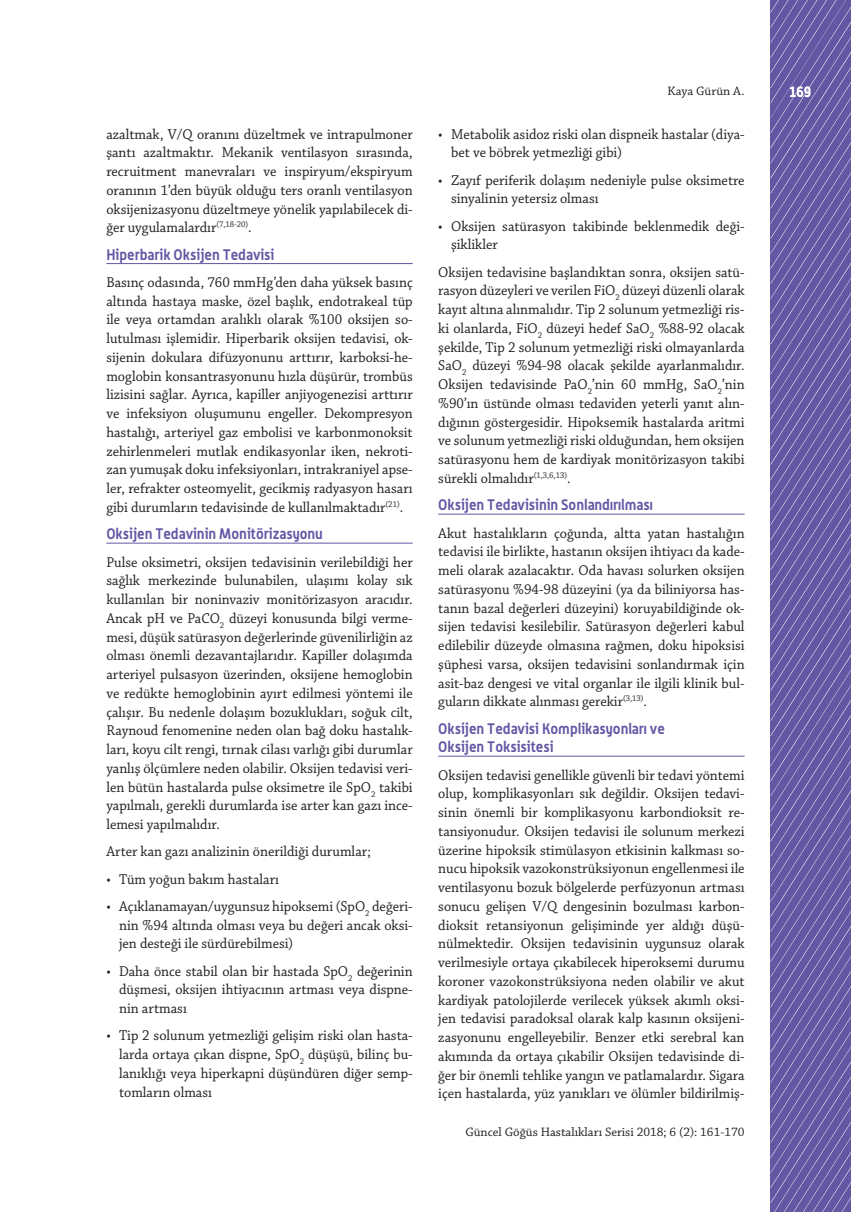
<style>
.page{position:relative;width:851px;height:1212px;background:#fff}
.page>*{position:absolute;margin:0;border:0;box-sizing:border-box;transform-origin:0 0}
.t1{font:15px/18.8px "Chaparral Pro";color:#231f20;text-align:justify;scale:.95 1}
.t2{font:700 15px/18.8px "Alwyn OT";color:#6357a4;scale:.95 1}
.t3{font:700 15px "Alwyn OT";color:#fff;scale:.85 1}
.t4{font:12.9px "Chaparral Pro";color:#231f20}
</style>
<div class="page">
<svg style="left:770px;top:0;width:80px;height:1212px;background:#6b60a8"></svg>
<hr style="left:106px;top:263px;width:306px;height:1px;background:#6357a4">
<hr style="left:106px;top:543px;width:306px;height:1px;background:#6357a4">
<hr style="left:438px;top:514px;width:306px;height:1px;background:#6357a4">
<hr style="left:438px;top:756px;width:306px;height:1px;background:#6357a4">
<p class="t1" style="left:106px;top:125px;width:324px">azaltmak, V/Q oranını düzeltmek ve intrapulmoner şantı azaltmaktır. Mekanik ventilasyon sırasında, recruitment manevraları ve inspiryum/ekspiryum oranının 1’den büyük olduğu ters oranlı ventilasyon oksijenizasyonu düzeltmeye yönelik yapılabilecek di&shy;ğer uygulamalardır<sup>(7,18-20)</sup>.</p>
<p class="t2" style="left:106px;top:245px;width:178px">Hiperbarik Oksijen Tedavisi</p>
<p class="t1" style="left:106px;top:273px;width:324px">Basınç odasında, 760 mmHg’den daha yüksek basınç altında hastaya maske, özel başlık, endotrakeal tüp ile veya ortamdan aralıklı olarak %100 oksijen so&shy;lutulması işlemidir. Hiperbarik oksijen tedavisi, ok&shy;sijenin dokulara difüzyonunu arttırır, karboksi-he&shy;moglobin konsantrasyonunu hızla düşürür, trombüs lizisini sağlar. Ayrıca, kapiller anjiyogenezisi arttırır ve infeksiyon oluşumunu engeller. Dekompresyon hastalığı, arteriyel gaz embolisi ve karbonmonoksit zehirlenmeleri mutlak endikasyonlar iken, nekroti&shy;zan yumuşak doku infeksiyonları, intrakraniyel apse&shy;ler, refrakter osteomyelit, gecikmiş radyasyon hasarı gibi durumların tedavisinde de kullanılmaktadır<sup>(21)</sup>.</p>
<p class="t2" style="left:106px;top:524px;width:229px">Oksijen Tedavinin Monitörizasyonu</p>
<p class="t1" style="left:106px;top:553px;width:324px">Pulse oksimetri, oksijen tedavisinin verilebildiği her sağlık merkezinde bulunabilen, ulaşımı kolay sık kullanılan bir noninvaziv monitörizasyon aracıdır.<br>Ancak pH ve PaCO<sub>2</sub> düzeyi konusunda bilgi verme&shy;mesi, düşük satürasyon değerlerinde güvenilirliğin az olması önemli dezavantajlarıdır. Kapiller dolaşımda arteriyel pulsasyon üzerinden, oksijene hemoglobin ve redükte hemoglobinin ayırt edilmesi yöntemi ile çalışır. Bu nedenle dolaşım bozuklukları, soğuk cilt, Raynoud fenomenine neden olan bağ doku hastalık&shy;ları, koyu cilt rengi, tırnak cilası varlığı gibi durumlar yanlış ölçümlere neden olabilir. Oksijen tedavisi veri&shy;len bütün hastalarda pulse oksimetre ile SpO<sub>2</sub> takibi yapılmalı, gerekli durumlarda ise arter kan gazı ince&shy;lemesi yapılmalıdır.</p>
<p class="t1" style="left:106px;top:843px;width:280px">Arter kan gazı analizinin önerildiği durumlar;</p>
<p class="t1" style="left:106px;top:870px;width:183px">• Tüm yoğun bakım hastaları</p>
<p class="t1" style="left:119px;top:897px;width:310px;text-indent:-13px">• Açıklanamayan/uygunsuz hipoksemi (SpO<sub>2</sub> değeri&shy;nin %94 altında olması veya bu değeri ancak oksi&shy;jen desteği ile sürdürebilmesi)</p>
<p class="t1" style="left:119px;top:962px;width:310px;text-indent:-13px">• Daha önce stabil olan bir hastada SpO<sub>2</sub> değerinin düşmesi, oksijen ihtiyacının artması veya dispne&shy;nin artması</p>
<p class="t1" style="left:119px;top:1027px;width:310px;text-indent:-13px">• Tip 2 solunum yetmezliği gelişim riski olan hasta&shy;larda ortaya çıkan dispne, SpO<sub>2</sub> düşüşü, bilinç bu&shy;lanıklığı veya hiperkapni düşündüren diğer semp&shy;tomların olması</p>
<p class="t4" style="left:667px;top:83px;width:79px">Kaya Gürün A.</p>
<p class="t3" style="left:788px;top:82px;width:28px">169</p>
<p class="t1" style="left:451px;top:125px;width:310px;text-indent:-13px">• Metabolik asidoz riski olan dispneik hastalar (diya&shy;bet ve böbrek yetmezliği gibi)</p>
<p class="t1" style="left:451px;top:171px;width:310px;text-indent:-13px">• Zayıf periferik dolaşım nedeniyle pulse oksimetre sinyalinin yetersiz olması</p>
<p class="t1" style="left:451px;top:217px;width:310px;text-indent:-13px">• Oksijen satürasyon takibinde beklenmedik deği&shy;şiklikler</p>
<p class="t1" style="left:438px;top:263px;width:324px">Oksijen tedavisine başlandıktan sonra, oksijen satü&shy;rasyon düzeyleri ve verilen FiO<sub>2</sub> düzeyi düzenli olarak kayıt altına alınmalıdır. Tip 2 solunum yetmezliği ris&shy;ki olanlarda, FiO<sub>2</sub> düzeyi hedef SaO<sub>2</sub> %88-92 olacak şekilde, Tip 2 solunum yetmezliği riski olmayanlarda SaO<sub>2</sub> düzeyi %94-98 olacak şekilde ayarlanmalıdır.<br>Oksijen tedavisinde PaO<sub>2</sub>’nin 60 mmHg, SaO<sub>2</sub>’nin %90’ın üstünde olması tedaviden yeterli yanıt alın&shy;dığının göstergesidir. Hipoksemik hastalarda aritmi ve solunum yetmezliği riski olduğundan, hem oksijen satürasyonu hem de kardiyak monitörizasyon takibi sürekli olmalıdır<sup>(1,3,6,13)</sup>.</p>
<p class="t2" style="left:438px;top:495px;width:227px">Oksijen Tedavisinin Sonlandırılması</p>
<p class="t1" style="left:438px;top:524px;width:324px">Akut hastalıkların çoğunda, altta yatan hastalığın tedavisi ile birlikte, hastanın oksijen ihtiyacı da kade&shy;meli olarak azalacaktır. Oda havası solurken oksijen satürasyonu %94-98 düzeyini (ya da biliniyorsa has&shy;tanın bazal değerleri düzeyini) koruyabildiğinde ok&shy;sijen tedavisi kesilebilir. Satürasyon değerleri kabul edilebilir düzeyde olmasına rağmen, doku hipoksisi şüphesi varsa, oksijen tedavisini sonlandırmak için asit-baz dengesi ve vital organlar ile ilgili klinik bul&shy;guların dikkate alınması gerekir<sup>(3,13)</sup>.</p>
<p class="t2" style="left:438px;top:718px;width:240px">Oksijen Tedavisi Komplikasyonları ve<br>Oksijen Toksisitesi</p>
<p class="t1" style="left:438px;top:766px;width:324px">Oksijen tedavisi genellikle güvenli bir tedavi yöntemi olup, komplikasyonları sık değildir. Oksijen tedavi&shy;sinin önemli bir komplikasyonu karbondioksit re&shy;tansiyonudur. Oksijen tedavisi ile solunum merkezi üzerine hipoksik stimülasyon etkisinin kalkması so&shy;nucu hipoksik vazokonstrüksiyonun engellenmesi ile ventilasyonu bozuk bölgelerde perfüzyonun artması sonucu gelişen V/Q dengesinin bozulması karbon&shy;dioksit retansiyonun gelişiminde yer aldığı düşü&shy;nülmektedir. Oksijen tedavisinin uygunsuz olarak verilmesiyle ortaya çıkabilecek hiperoksemi durumu koroner vazokonstrüksiyona neden olabilir ve akut kardiyak patolojilerde verilecek yüksek akımlı oksi&shy;jen tedavisi paradoksal olarak kalp kasının oksijeni&shy;zasyonunu engelleyebilir. Benzer etki serebral kan akımında da ortaya çıkabilir Oksijen tedavisinde di&shy;ğer bir önemli tehlike yangın ve patlamalardır. Sigara içen hastalarda, yüz yanıkları ve ölümler bildirilmiş-</p>
<p class="t4" style="left:465px;top:1125px;width:281px">Güncel Göğüs Hastalıkları Serisi 2018; 6 (2): 161-170</p>
</div>
